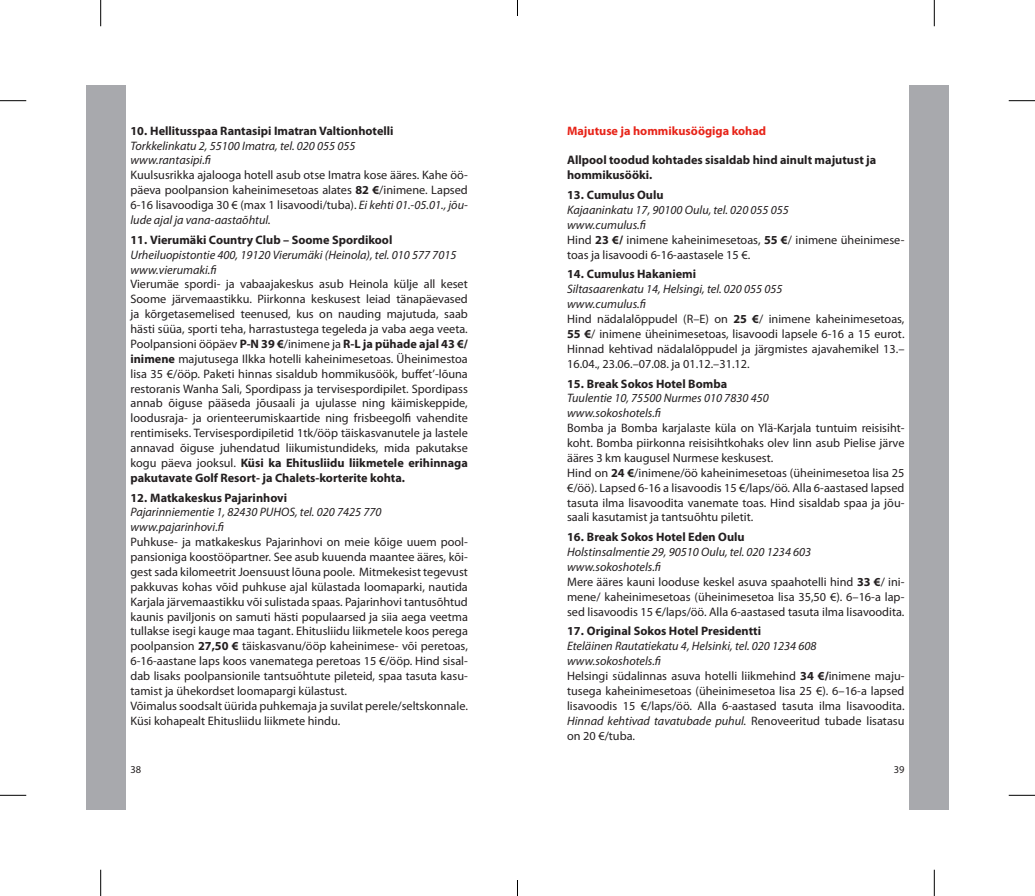
<style>
.page{position:relative;width:1035px;height:896px;background:#fff}
.page>*{position:absolute;margin:0;border:0;box-sizing:border-box;transform-origin:0 0}
.t1{font:12.25px/14.9px "Myriad Pro";color:#231f20}
.t2{font:700 12.25px/14.9px "Myriad Pro";color:#231f20}
.t3{font:italic 12.25px/14.9px "Myriad Pro";color:#231f20}
.t4{font:700 12.25px "Myriad Pro";color:#e72419}
.t5{font:10.5px "Myriad Pro";color:#231f20}
.s1{font-weight:700}
.s2{font-style:italic}
</style>
<div class="page">
<div style="left:86px;top:86px;width:39px;height:724px;background:#a8a9ad"></div>
<div style="left:909px;top:86px;width:40px;height:724px;background:#a8a9ad"></div>
<svg style="left:0;top:100px;width:26px;height:1px"></svg>
<svg style="left:1008px;top:100px;width:27px;height:1px"></svg>
<svg style="left:0;top:795px;width:26px;height:1px"></svg>
<svg style="left:1008px;top:795px;width:27px;height:1px"></svg>
<svg style="left:100px;top:0;width:1px;height:26px"></svg>
<svg style="left:100px;top:870px;width:1px;height:26px"></svg>
<svg style="left:934px;top:0;width:1px;height:26px"></svg>
<svg style="left:934px;top:870px;width:1px;height:26px"></svg>
<svg style="left:517px;top:0;width:1px;height:16px"></svg>
<svg style="left:517px;top:880px;width:1px;height:16px"></svg>
<p class="t2" style="left:130px;top:123px;width:265px">10. Hellitusspaa Rantasipi Imatran Valtionhotelli</p>
<p class="t3" style="left:130px;top:138px;width:227px">Torkkelinkatu 2, 55100 Imatra, tel. 020 055 055 www.rantasipi.fi</p>
<p class="t1" style="left:130px;top:168px;width:339px;text-align:justify">Kuulsusrikka ajalooga hotell asub otse Imatra kose ääres. Kahe öö&shy;päeva poolpansion kaheinimesetoas alates <span class="s1">82 €</span>/inimene. Lapsed 6-16 lisavoodiga 30 € (max 1 lisavoodi/tuba). <span class="s2">Ei kehti 01.-05.01., jõu&shy;lude ajal ja vana-aastaõhtul.</span></p>
<p class="t2" style="left:130px;top:232px;width:263px">11. Vierumäki Country Club – Soome Spordikool</p>
<p class="t3" style="left:130px;top:247px;width:327px">Urheiluopistontie 400, 19120 Vierumäki (Heinola), tel. 010 577 7015 www.vierumaki.fi</p>
<p class="t1" style="left:130px;top:277px;width:339px;text-align:justify">Vierumäe spordi- ja vabaajakeskus asub Heinola külje all keset Soome järvemaastikku. Piirkonna keskusest leiad tänapäevased ja kõrgetasemelised teenused, kus on nauding majutuda, saab hästi süüa, sporti teha, harrastustega tegeleda ja vaba aega veeta.<br>Poolpansioni ööpäev <span class="s1">P-N 39 €</span>/inimene ja <span class="s1">R-L ja pühade ajal 43 €/ inimene</span> majutusega Ilkka hotelli kaheinimesetoas. Üheinimestoa lisa 35 €/ööp. Paketi hinnas sisaldub hommikusöök, buffet’-lõuna restoranis Wanha Sali, Spordipass ja tervisespordipilet. Spordipass annab õiguse pääseda jõusaali ja ujulasse ning käimiskeppide, loodusraja- ja orienteerumiskaartide ning frisbeegolfi vahendite rentimiseks. Tervisespordipiletid 1tk/ööp täiskasvanutele ja lastele annavad õiguse juhendatud liikumistundideks, mida pakutakse kogu päeva jooksul. <span class="s1">Küsi ka Ehitusliidu liikmetele erihinnaga pakutavate Golf Resort- ja Chalets-korterite kohta.</span></p>
<p class="t2" style="left:130px;top:490px;width:158px">12. Matkakeskus Pajarinhovi</p>
<p class="t3" style="left:130px;top:505px;width:252px">Pajarinniementie 1, 82430 PUHOS, tel. 020 7425 770 www.pajarinhovi.fi</p>
<p class="t1" style="left:130px;top:534px;width:339px">Puhkuse- ja matkakeskus Pajarinhovi on meie kõige uuem pool&shy;pansioniga koostööpartner. See asub kuuenda maantee ääres, kõi&shy;gest sada kilomeetrit Joensuust lõuna poole. Mitmekesist tegevust pakkuvas kohas võid puhkuse ajal külastada loomaparki, nautida Karjala järvemaastikku või sulistada spaas. Pajarinhovi tantusõhtud kaunis paviljonis on samuti hästi populaarsed ja siia aega veetma tullakse isegi kauge maa tagant. Ehitusliidu liikmetele koos perega poolpansion <span class="s1">27,50 €</span> täiskasvanu/ööp kaheinimese- või peretoas, 6-16-aastane laps koos vanematega peretoas 15 €/ööp. Hind sisal&shy;dab lisaks poolpansionile tantsuõhtute pileteid, spaa tasuta kasu&shy;tamist ja ühekordset loomapargi külastust.<br>Võimalus soodsalt üürida puhkemaja ja suvilat perele/seltskonnale.<br>Küsi kohapealt Ehitusliidu liikmete hindu.</p>
<p class="t4" style="left:567px;top:123px;width:201px">Majutuse ja hommikusöögiga kohad</p>
<p class="t2" style="left:567px;top:152px;width:311px">Allpool toodud kohtades sisaldab hind ainult majutust ja hommikusööki.</p>
<p class="t2" style="left:567px;top:187px;width:98px">13. Cumulus Oulu</p>
<p class="t1" style="left:567px;top:202px;width:339px"><span class="s2">Kajaaninkatu 17, 90100 Oulu, tel. 020 055 055<br>www.cumulus.fi<br></span>Hind <span class="s1">23 €/</span> inimene kaheinimesetoas, <span class="s1">55 €</span>/ inimene üheinimese&shy;toas ja lisavoodi 6-16-aastasele 15 €.</p>
<p class="t2" style="left:567px;top:266px;width:130px">14. Cumulus Hakaniemi</p>
<p class="t1" style="left:567px;top:282px;width:339px"><span class="s2">Siltasaarenkatu 14, Helsingi, tel. 020 055 055<br>www.cumulus.fi<br></span>Hind nädalalõppudel (R–E) on <span class="s1">25 €</span>/ inimene kaheinimesetoas, <span class="s1">55 €</span>/ inimene üheinimesetoas, lisavoodi lapsele 6-16 a 15 eurot.<br>Hinnad kehtivad nädalalõppudel ja järgmistes ajavahemikel 13.– 16.04., 23.06.–07.08. ja 01.12.–31.12.</p>
<p class="t2" style="left:567px;top:376px;width:162px">15. Break Sokos Hotel Bomba</p>
<p class="t3" style="left:567px;top:391px;width:203px">Tuulentie 10, 75500 Nurmes 010 7830 450 www.sokoshotels.fi</p>
<p class="t1" style="left:567px;top:420px;width:339px">Bomba ja Bomba karjalaste küla on Ylä-Karjala tuntuim reisisiht&shy;koht. Bomba piirkonna reisisihtkohaks olev linn asub Pielise järve ääres 3 km kaugusel Nurmese keskusest.<br>Hind on <span class="s1">24 €</span>/inimene/öö kaheinimesetoas (üheinimesetoa lisa 25 €/öö). Lapsed 6-16 a lisavoodis 15 €/laps/öö. Alla 6-aastased lapsed tasuta ilma lisavoodita vanemate toas. Hind sisaldab spaa ja jõu&shy;saali kasutamist ja tantsuõhtu piletit.</p>
<p class="t2" style="left:567px;top:529px;width:179px">16. Break Sokos Hotel Eden Oulu</p>
<p class="t1" style="left:567px;top:544px;width:339px"><span class="s2">Holstinsalmentie 29, 90510 Oulu, tel. 020 1234 603 www.sokoshotels.fi<br></span>Mere ääres kauni looduse keskel asuva spaahotelli hind <span class="s1">33 €</span>/ ini&shy;mene/ kaheinimesetoas (üheinimesetoa lisa 35,50 €). 6–16-a lap&shy;sed lisavoodis 15 €/laps/öö. Alla 6-aastased tasuta ilma lisavoodita.</p>
<p class="t2" style="left:567px;top:623px;width:195px">17. Original Sokos Hotel Presidentti</p>
<p class="t1" style="left:567px;top:638px;width:339px"><span class="s2">Eteläinen Rautatiekatu 4, Helsinki, tel. 020 1234 608 www.sokoshotels.fi<br></span>Helsingi südalinnas asuva hotelli liikmehind <span class="s1">34 €/</span>inimene maju&shy;tusega kaheinimesetoas (üheinimesetoa lisa 25 €). 6–16-a lapsed lisavoodis 15 €/laps/öö. Alla 6-aastased tasuta ilma lisavoodita.<br><span class="s2">Hinnad kehtivad tavatubade puhul.</span> Renoveeritud tubade lisatasu on 20 €/tuba.</p>
<p class="t5" style="left:130px;top:763px;width:12px">38</p>
<p class="t5" style="left:894px;top:763px;width:12px">39</p>
</div>
